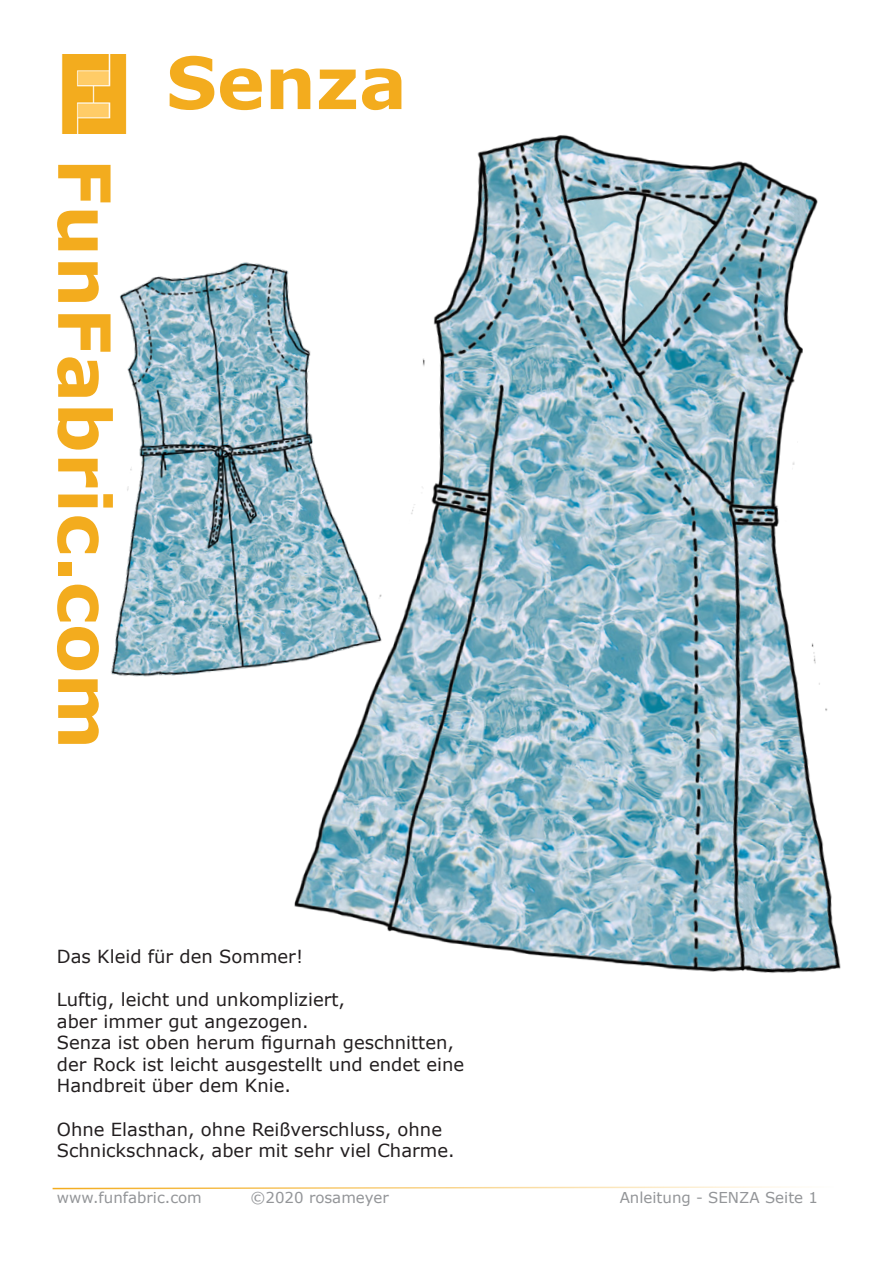
<style>
.page{position:relative;width:893px;height:1263px;background:#fff}
.page>*{position:absolute;margin:0;border:0;box-sizing:border-box;transform-origin:0 0}
.t1{font:700 72px "Verdana";color:#f3ac1e}
.t2{font:18px/21.6px "Verdana";color:#231f20}
.t3{font:15px "Verdana";color:#939598}
</style>
<div class="page">
<img style="left:123px;top:262px;width:146px;height:415px">
<img style="left:61px;top:54px;width:66px;height:80px">
<svg style="left:52px;top:1186px;width:744px;height:4px"></svg>
<img style="left:269px;top:134px;width:572px;height:839px">
<h1 class="t1" style="left:131px;top:158px;width:593px;rotate:90deg">FunFabric.com</h1>
<h1 class="t1" style="left:166px;top:36px;width:243px">Senza</h1>
<p class="t2" style="left:57px;top:946px;width:248px">Das Kleid für den Sommer!</p>
<p class="t2" style="left:57px;top:989px;width:409px">Luftig, leicht und unkompliziert,<br>aber immer gut angezogen.<br>Senza ist oben herum figurnah geschnitten, der Rock ist leicht ausgestellt und endet eine Handbreit über dem Knie.</p>
<p class="t2" style="left:57px;top:1118px;width:399px">Ohne Elasthan, ohne Reißverschluss, ohne<br>Schnickschnack, aber mit sehr viel Charme.</p>
<p class="t3" style="left:57px;top:1188px;width:146px">www.funfabric.com</p>
<p class="t3" style="left:251px;top:1188px;width:140px">©2020 rosameyer</p>
<p class="t3" style="left:620px;top:1188px;width:200px">Anleitung - SENZA Seite 1</p>
</div>
